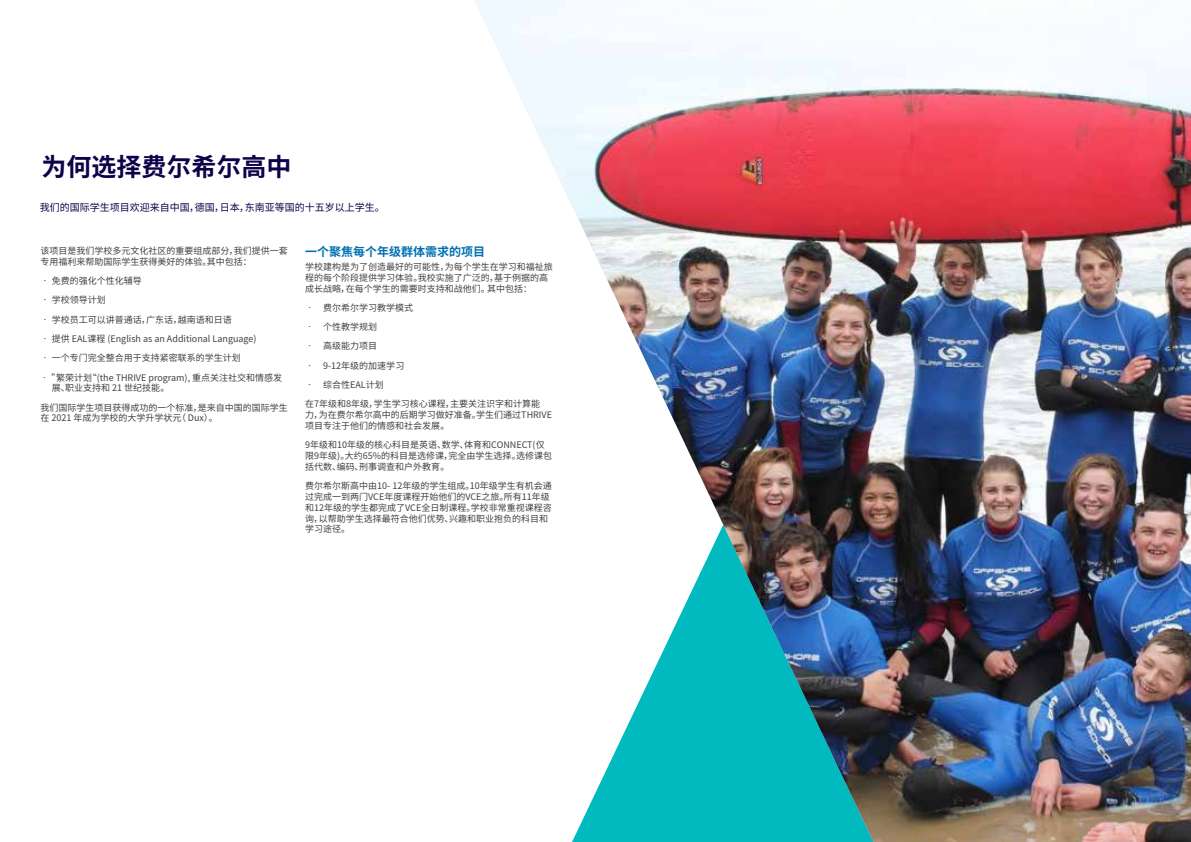
<style>
.page{position:relative;width:1191px;height:842px;background:#fff}
.page>*{position:absolute;margin:0;border:0;box-sizing:border-box;transform-origin:0 0}
.A_Head{font:700 25px "Noto Sans CJ Ksc";color:#100249}
.B_Head{font:700 12px "Noto Sans CJ Ksc";color:#0070b2}
.Intro_Para{font:10px "Noto Sans CJ Ksc";color:#100249}
.Body{font:9px/10.8px "Noto Sans CJ Ksc";color:#414042}
.Bullets{font:9px/10.8px "Noto Sans CJ Ksc";color:#414042}
</style>
<div class="page">
<img style="left:475px;top:0;width:716px;height:842px">
<p class="A_Head" style="left:41px;top:152px;width:251px">为何选择费尔希尔高中</p>
<p class="Intro_Para" style="left:40px;top:202px;width:347px">我们的国际学生项目欢迎来自中国，德国，日本，东南亚等国的十五岁以上学生。</p>
<p class="Body" style="left:40px;top:245px;width:249px">该项目是我们学校多元文化社区的重要组成部分，我们提供一套专用福利来帮助国际学生获得美好的体验。其中包括：</p>
<p class="Body" style="left:40px;top:275px;width:103px">• 免费的强化个性化辅导</p>
<p class="Body" style="left:40px;top:295px;width:67px">• 学校领导计划</p>
<p class="Body" style="left:40px;top:314px;width:193px">• 学校员工可以讲普通话，广东话，越南语和日语</p>
<p class="Body" style="left:40px;top:333px;width:218px">• 提供 EAL课程 (English as an Additional Language)</p>
<p class="Body" style="left:40px;top:353px;width:202px">• 一个专门完全整合用于支持紧密联系的学生计划</p>
<p class="Body" style="left:52px;top:372px;width:232px;text-indent:-11px">• ”繁荣计划“(the THRIVE program), 重点关注社交和情感发展、职业支持和 21 世纪技能。</p>
<p class="Bullets" style="left:40px;top:402px;width:249px">我们国际学生项目获得成功的一个标准，是来自中国的国际学生在 2021 年成为学校的大学升学状元（ Dux）。</p>
<p class="B_Head" style="left:305px;top:245px;width:181px">一个聚焦每个年级群体需求的项目</p>
<p class="Body" style="left:305px;top:261px;width:249px">学校建构是为了创造最好的可能性，为每个学生在学习和福祉旅程的每个阶段提供学习体验。我校实施了广泛的，基于例据的高成长战略，在每个学生的需要时支持和战他们。其中包括：</p>
<p class="Body" style="left:305px;top:302px;width:109px">• 费尔希尔学习教学模式</p>
<p class="Body" style="left:305px;top:322px;width:73px">• 个性教学规划</p>
<p class="Body" style="left:305px;top:341px;width:73px">• 高级能力项目</p>
<p class="Body" style="left:305px;top:360px;width:101px">• 9-12年级的加速学习</p>
<p class="Body" style="left:305px;top:380px;width:80px">• 综合性EAL计划</p>
<p class="Body" style="left:305px;top:399px;width:248px">在7年级和8年级，学生学习核心课程，主要关注识字和计算能<br>力，为在费尔希尔高中的后期学习做好准备。学生们通过THRIVE项目专注于他们的情感和社会发展。</p>
<p class="Body" style="left:305px;top:440px;width:248px">9年级和10年级的核心科目是英语、数学、体育和CONNECT(仅限9年级)。大约65%的科目是选修课，完全由学生选择。选修课包括代数、编码、刑事调查和户外教育。</p>
<p class="Body" style="left:305px;top:481px;width:248px">费尔希尔斯高中由10- 12年级的学生组成。10年级学生有机会通过完成一到两门VCE年度课程开始他们的VCE之旅。所有11年级和12年级的学生都完成了VCE全日制课程。学校非常重视课程咨询，以帮助学生选择最符合他们优势、兴趣和职业抱负的科目和学习途径。</p>
</div>
